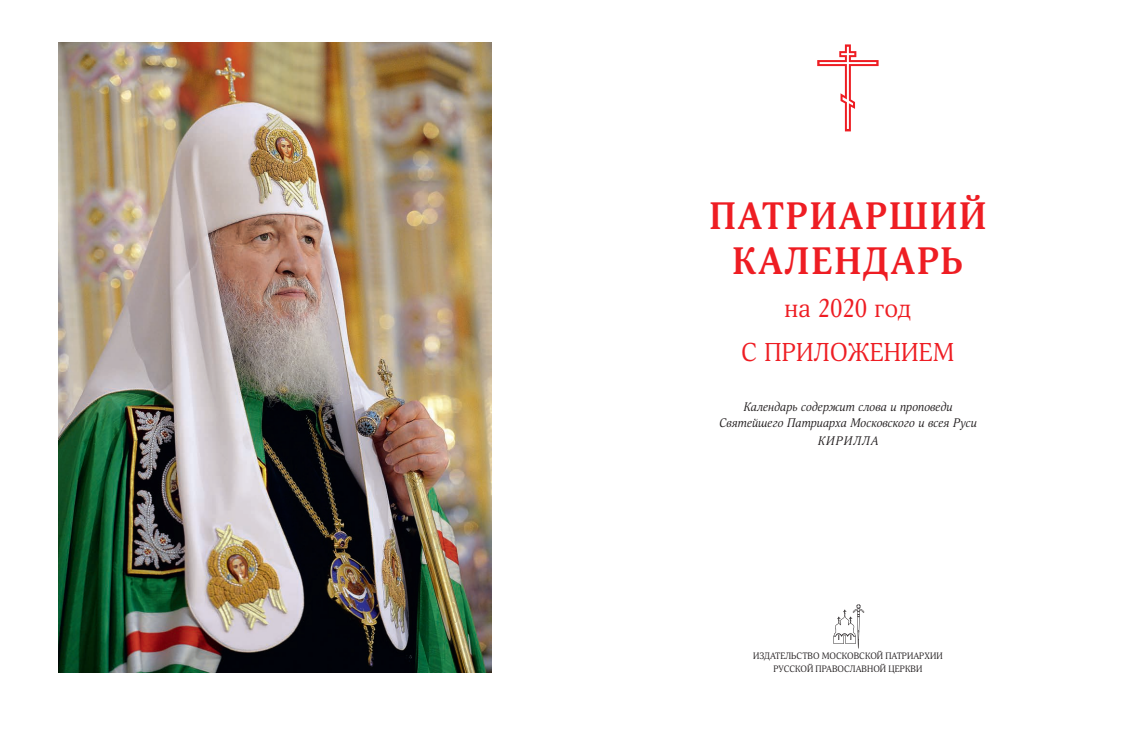
<style>
.page{position:relative;width:1123px;height:729px;background:#fff}
.page>*{position:absolute;margin:0;border:0;box-sizing:border-box;transform-origin:0 0}
.t1{font:700 37px/45px "Orbi";letter-spacing:.05em;color:#ee1d23;text-align:center}
.t2{font:25px/43.5px "Orbi";color:#ee1d23;text-align:center}
.t3{font:italic 12px/16px "Orbi";color:#231f20;text-align:center}
.t4{font:italic 12px "Orbi";letter-spacing:.075em;color:#231f20}
.t5{font:9px/13px "Orbi";color:#231f20;text-align:center}
</style>
<div class="page">
<img style="left:59px;top:43px;width:432px;height:629px">
<svg style="left:817px;top:44px;width:61px;height:87px"></svg>
<svg style="left:833px;top:604px;width:31px;height:44px"></svg>
<p class="t1" style="left:709px;top:193px;width:278px">ПАТРИАРШИЙ<br>КАЛЕНДАРЬ</p>
<p class="t2" style="left:741px;top:286px;width:215px">на 2020 год<br>С ПРИЛОЖЕНИЕМ</p>
<p class="t3" style="left:719px;top:398px;width:259px">Календарь содержит слова и проповеди<br>Святейшего Патриарха Московского и всея Руси</p>
<p class="t4" style="left:817px;top:432px;width:62px">КИРИЛЛА</p>
<p class="t5" style="left:753px;top:649px;width:191px">ИЗДАТЕЛЬСТВО МОСКОВСКОЙ ПАТРИАРХИИ<br>РУССКОЙ ПРАВОСЛАВНОЙ ЦЕРКВИ</p>
</div>
